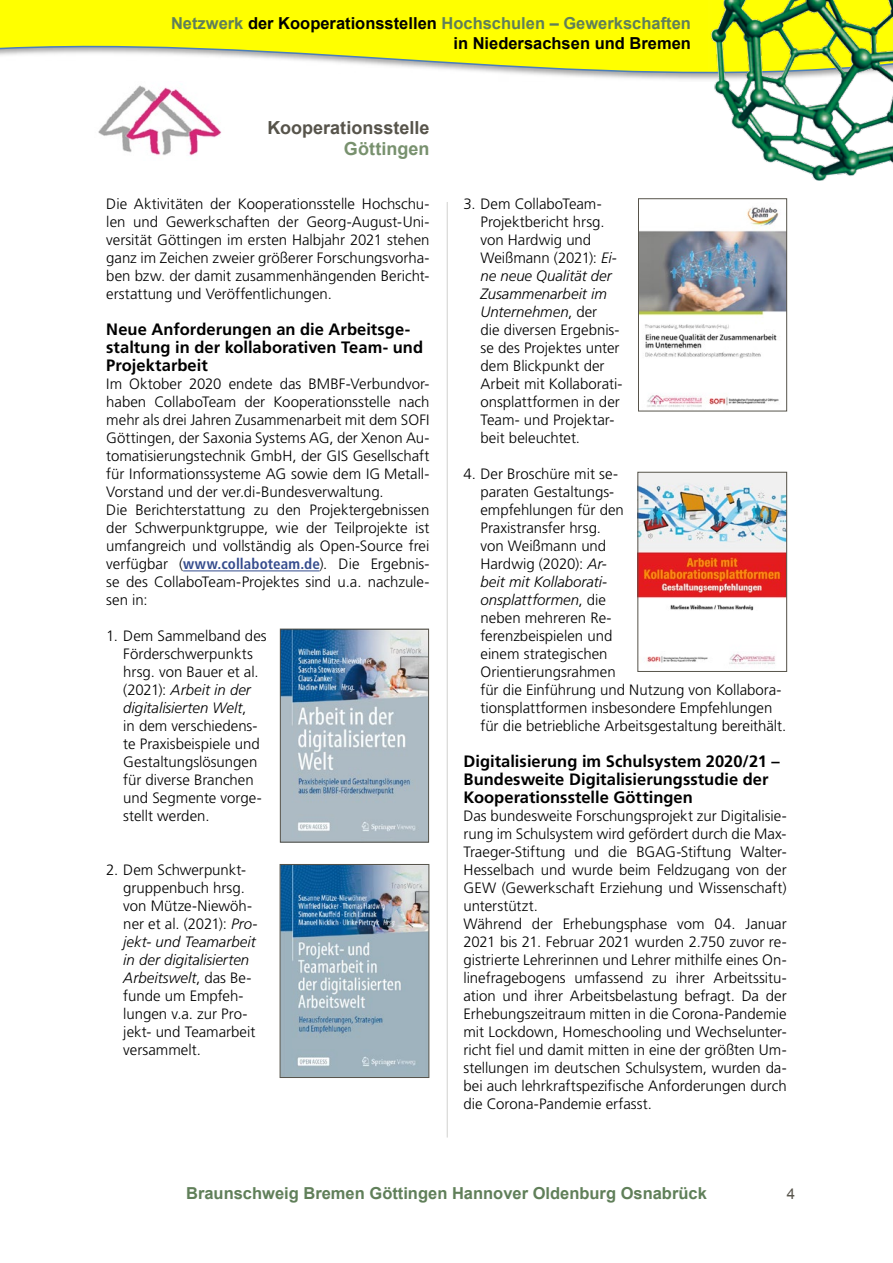
<style>
.page{position:relative;width:893px;height:1263px;background:#fff}
.page>*{position:absolute;margin:0;border:0;box-sizing:border-box;transform-origin:0 0}
.t1{font:700 18px "Arial";color:#57544b}
.t2{font:700 18px "Arial";color:#78916e}
.t3{font:700 16.5px/18px "Frutiger";color:#000}
.t4{font:700 16.5px/19.8px "Arial";color:#000;text-align:right}
.t5{font:700 16.5px "Arial";color:#607f59}
.t6{font:300 15px/18px "Frutiger";color:#000}
.t7{font:15px "Arial";color:#57544b}
.s1{color:#607f59}
.s2{font-weight:700;font-stretch:condensed;color:#354c8d}
.s3{font-style:italic}
</style>
<div class="page">
<hr style="left:447px;top:202px;width:1px;height:935px;background:#d1d1cf">
<svg style="left:0;top:0;width:709px;height:80px;fill:#ff0"></svg>
<img style="left:709px;top:0;width:184px;height:181px">
<img style="left:98px;top:85px;width:124px;height:71px">
<hr style="left:183px;top:570px;width:137px;height:1px;background:#354c8d">
<img style="left:282px;top:631px;width:145px;height:209px">
<div style="left:280px;top:629px;width:149px;height:213px;border:1px solid #57544b"></div>
<img style="left:640px;top:207px;width:145px;height:200px">
<div style="left:638px;top:199px;width:149px;height:212px;border:1px solid #57544b"></div>
<img style="left:282px;top:866px;width:145px;height:210px">
<div style="left:280px;top:864px;width:149px;height:214px;border:1px solid #57544b"></div>
<img style="left:640px;top:474px;width:145px;height:191px">
<div style="left:638px;top:472px;width:149px;height:200px;border:1px solid #57544b"></div>
<p class="t4" style="left:171px;top:14px;width:521px"><span class="s1">Netzwerk</span> der Kooperationsstellen <span class="s1">Hochschulen – Gewerkschaften </span>in Niedersachsen und Bremen</p>
<p class="t1" style="left:268px;top:115px;width:163px">Kooperationsstelle</p>
<p class="t2" style="left:344px;top:137px;width:87px">Göttingen</p>
<p class="t6" style="left:106px;top:195px;width:325px;text-align:justify">Die Aktivitäten der Kooperationsstelle Hochschu&shy;len und Gewerkschaften der Georg-August-Uni&shy;versität Göttingen im ersten Halbjahr 2021 stehen ganz im Zeichen zweier größerer Forschungsvorha&shy;ben bzw. der damit zusammenhängenden Bericht&shy;erstattung und Veröffentlichungen.</p>
<p class="t3" style="left:106px;top:321px;width:318px">Neue Anforderungen an die Arbeitsge&shy;staltung in der kollaborativen Team- und<br>Projektarbeit</p>
<p class="t6" style="left:106px;top:375px;width:325px">Im Oktober 2020 endete das BMBF-Verbundvor&shy;haben CollaboTeam der Kooperationsstelle nach mehr als drei Jahren Zusammenarbeit mit dem SOFI Göttingen, der Saxonia Systems AG, der Xenon Au&shy;tomatisierungstechnik GmbH, der GIS Gesellschaft für Informationssysteme AG sowie dem IG Metall-Vorstand und der ver.di-Bundesverwaltung.<br>Die Berichterstattung zu den Projektergebnissen der Schwerpunktgruppe, wie der Teilprojekte ist umfangreich und vollständig als Open-Source frei verfügbar (<span class="s2">www.collaboteam.de</span>). Die Ergebnis&shy;se des CollaboTeam-Projektes sind u.a. nachzule&shy;sen in:</p>
<p class="t6" style="left:123px;top:627px;width:145px;text-indent:-17px">1. Dem Sammelband des<br>Förderschwerpunkts hrsg. von Bauer et al. (2021): <span class="s3">Arbeit in der digitalisierten Welt</span>,<br>in dem verschiedens&shy;te Praxisbeispiele und<br>Gestaltungslösungen für diverse Branchen und Segmente vorge&shy;stellt werden.</p>
<p class="t6" style="left:123px;top:861px;width:136px;text-indent:-17px">2. Dem Schwerpunkt&shy;gruppenbuch hrsg. von Mütze-Niewöh&shy;ner et al. (2021): <span class="s3">Pro&shy;jekt- und Teamarbeit in der digitalisierten<br>Arbeitswelt</span>, das Be&shy;funde um Empfeh&shy;lungen v.a. zur Pro&shy;jekt- und Teamarbeit versammelt.</p>
<p class="t6" style="left:480px;top:195px;width:144px;text-indent:-17px">3. Dem CollaboTeam-<br>Projektbericht hrsg. von Hardwig und<br>Weißmann (2021): <span class="s3">Ei&shy;ne neue Qualität der<br>Zusammenarbeit im<br>Unternehmen</span>, der<br>die diversen Ergebnis&shy;se des Projektes unter dem Blickpunkt der<br>Arbeit mit Kollaborati&shy;onsplattformen in der<br>Team- und Projektar&shy;beit beleuchtet.</p>
<p class="t6" style="left:480px;top:465px;width:307px;text-indent:-17px">4. Der Broschüre mit se-<br>paraten Gestaltungs-<br>empfehlungen für den<br>Praxistransfer hrsg.<br>von Weißmann und<br>Hardwig (2020): <span class="s3">Ar-<br>beit mit Kollaborati-<br>onsplattformen</span>, die<br>neben mehreren Re-<br>ferenzbeispielen und<br>einem strategischen<br>Orientierungsrahmen<br>für die Einführung und Nutzung von Kollabora&shy;tionsplattformen insbesondere Empfehlungen für die betriebliche Arbeitsgestaltung bereithält.</p>
<p class="t3" style="left:463px;top:753px;width:318px">Digitalisierung im Schulsystem 2020/21 –<br>Bundesweite Digitalisierungsstudie der<br>Kooperationsstelle Göttingen</p>
<p class="t6" style="left:463px;top:807px;width:325px">Das bundesweite Forschungsprojekt zur Digitalisie&shy;rung im Schulsystem wird gefördert durch die Max-Traeger-Stiftung und die BGAG-Stiftung Walter-Hesselbach und wurde beim Feldzugang von der GEW (Gewerkschaft Erziehung und Wissenschaft) unterstützt.<br>Während der Erhebungsphase vom 04. Januar 2021 bis 21. Februar 2021 wurden 2.750 zuvor re&shy;gistrierte Lehrerinnen und Lehrer mithilfe eines On&shy;linefragebogens umfassend zu ihrer Arbeitssitu&shy;ation und ihrer Arbeitsbelastung befragt. Da der Erhebungszeitraum mitten in die Corona-Pandemie mit Lockdown, Homeschooling und Wechselunter&shy;richt fiel und damit mitten in eine der größten Um&shy;stellungen im deutschen Schulsystem, wurden da&shy;bei auch lehrkraftspezifische Anforderungen durch die Corona-Pandemie erfasst.</p>
<p class="t5" style="left:186px;top:1183px;width:522px">Braunschweig Bremen Göttingen Hannover Oldenburg Osnabrück</p>
<p class="t7" style="left:787px;top:1184px;width:10px">4</p>
</div>
